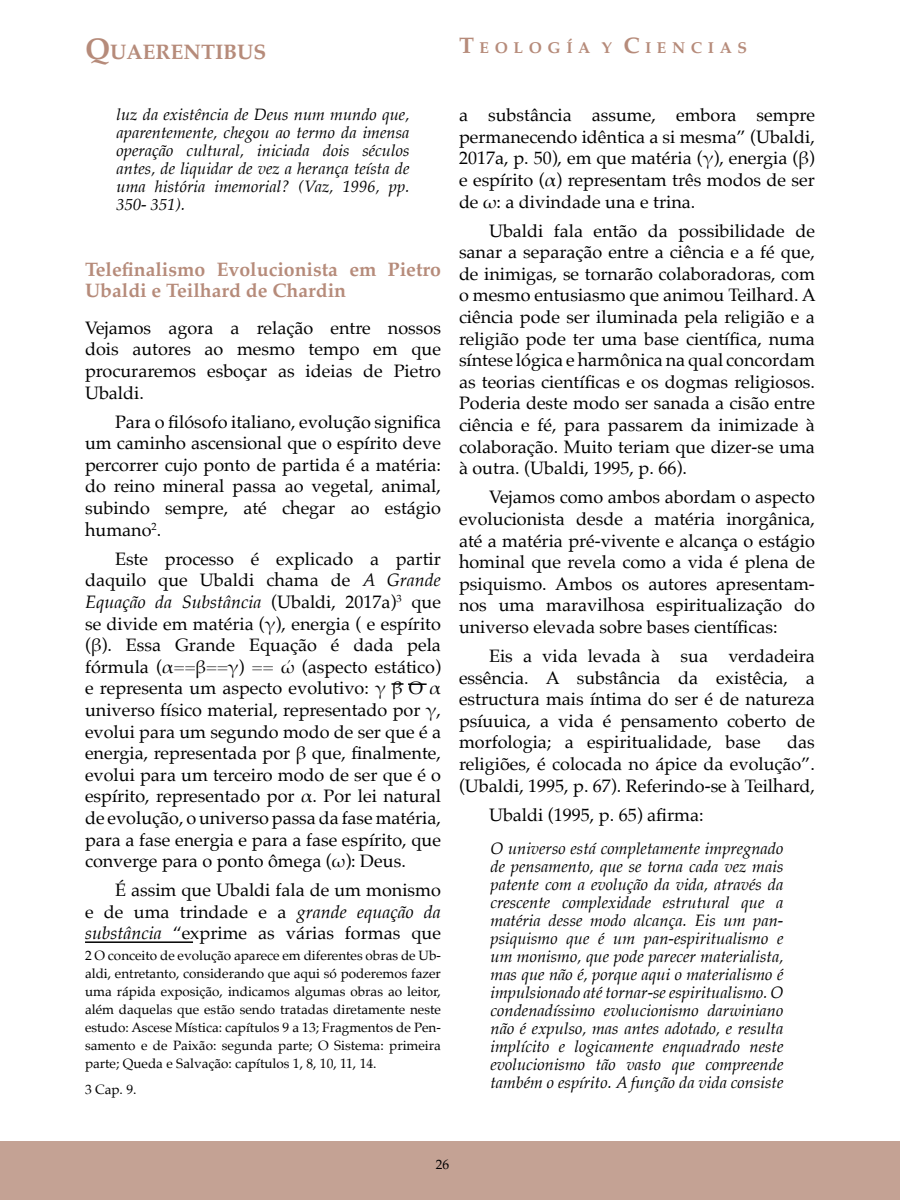
<style>
.page{position:relative;width:900px;height:1200px;background:#fff}
.page>*{position:absolute;margin:0;border:0;box-sizing:border-box;transform-origin:0 0}
.t1{font:700 21px "Palatino";color:#b68b7a}
.t2{font:700 19.5px/21.6px "Palatino";color:#b68b7a}
.t3{font:18px/21.6px "Palatino";color:#000001;text-align:justify}
.t4{font:italic 16.5px/18px "Palatino";color:#000001;text-align:justify}
.t5{font:700 15.75px "Palatino";letter-spacing:.355em;color:#b68b7a}
.t6{font:13.5px/18px "Palatino";color:#000001;text-align:justify}
.s1{font-size:30px}
.s2{font-style:italic}
.s3{font-size:22.5px}
</style>
<div class="page">
<div style="left:0;top:1142px;width:900px;height:58px;background:#c4a294"></div>
<hr style="left:85px;top:941px;width:108px;height:2px;background:#000001">
<svg style="left:392px;top:683px;width:35px;height:2px"></svg>
<p class="t1" style="left:85px;top:34px;width:183px"><span class="s1">Q</span>UAERENTIBUS</p>
<p class="t4" style="left:117px;top:105px;width:294px">luz da existência de Deus num mundo que, aparentemente, chegou ao termo da imensa operação cultural, iniciada dois séculos antes, de liquidar de vez a herança teísta de uma história imemorial? (Vaz, 1996, pp.<br>350- 351).</p>
<p class="t2" style="left:85px;top:258px;width:357px">Telefinalismo Evolucionista em Pietro<br>Ubaldi e Teilhard de Chardin</p>
<p class="t3" style="left:85px;top:317px;width:357px">Vejamos agora a relação entre nossos dois autores ao mesmo tempo em que procuraremos esboçar as ideias de Pietro Ubaldi.</p>
<p class="t3" style="left:85px;top:411px;width:357px;text-indent:30px">Para o filósofo italiano, evolução significa um caminho ascensional que o espírito deve percorrer cujo ponto de partida é a matéria: do reino mineral passa ao vegetal, animal, subindo sempre, até chegar ao estágio humano<sup>2</sup>.</p>
<p class="t3" style="left:85px;top:548px;width:357px;text-indent:30px">Este processo é explicado a partir daquilo que Ubaldi chama de <span class="s2">A Grande Equação da Substância</span> (Ubaldi, 2017a)<sup>3</sup> que se divide em matéria (γ), energia ( e espírito (β). Essa Grande Equação é dada pela fórmula (α==β==γ) == ώ (aspecto estático) e representa um aspecto evolutivo: γ β Ο α universo físico material, representado por γ, evolui para um segundo modo de ser que é a energia, representada por β que, finalmente, evolui para um terceiro modo de ser que é o espírito, representado por α. Por lei natural de evolução, o universo passa da fase matéria, para a fase energia e para a fase espírito, que converge para o ponto ômega (ω): Deus.</p>
<p class="t3" style="left:85px;top:879px;width:357px;text-indent:30px">É assim que Ubaldi fala de um monismo e de uma trindade e a <span class="s2">grande equação da substância</span> “exprime as várias formas que</p>
<p class="t6" style="left:85px;top:947px;width:357px">2 O conceito de evolução aparece em diferentes obras de Ub&shy;aldi, entretanto, considerando que aqui só poderemos fazer uma rápida exposição, indicamos algumas obras ao leitor, além daquelas que estão sendo tratadas diretamente neste estudo: Ascese Mística: capítulos 9 a 13; Fragmentos de Pen&shy;samento e de Paixão: segunda parte; O Sistema: primeira parte; Queda e Salvação: capítulos 1, 8, 10, 11, 14.</p>
<p class="t6" style="left:85px;top:1080px;width:53px">3 Cap. 9.</p>
<p class="t5" style="left:459px;top:34px;width:290px"><span class="s3">T</span> EOLOGÍA Y <span class="s3">C</span> IENCIAS</p>
<p class="t3" style="left:459px;top:104px;width:357px">a substância assume, embora sempre permanecendo idêntica a si mesma” (Ubaldi, 2017a, p. 50), em que matéria (γ), energia (β) e espírito (α) representam três modos de ser de ω: a divindade una e trina.</p>
<p class="t3" style="left:459px;top:220px;width:358px;text-indent:30px">Ubaldi fala então da possibilidade de sanar a separação entre a ciência e a fé que, de inimigas, se tornarão colaboradoras, com o mesmo entusiasmo que animou Teilhard. A ciência pode ser iluminada pela religião e a religião pode ter uma base científica, numa síntese lógica e harmônica na qual concordam as teorias científicas e os dogmas religiosos.<br>Poderia deste modo ser sanada a cisão entre ciência e fé, para passarem da inimizade à colaboração. Muito teriam que dizer-se uma à outra. (Ubaldi, 1995, p. 66).</p>
<p class="t3" style="left:459px;top:486px;width:357px;text-indent:30px">Vejamos como ambos abordam o aspecto evolucionista desde a matéria inorgânica, até a matéria pré-vivente e alcança o estágio hominal que revela como a vida é plena de psiquismo. Ambos os autores apresentam&shy;nos uma maravilhosa espiritualização do universo elevada sobre bases científicas:</p>
<p class="t3" style="left:459px;top:645px;width:357px;text-indent:30px">Eis a vida levada à sua verdadeira essência. A substância da existêcia, a estructura mais íntima do ser é de natureza psíuuica, a vida é pensamento coberto de morfologia; a espiritualidade, base</p>
<p class="t3" style="left:459px;top:731px;width:357px;text-indent:328px">das religiões, é colocada no ápice da evolução”. (Ubaldi, 1995, p. 67). Referindo-se à Teilhard,</p>
<p class="t3" style="left:489px;top:804px;width:216px">Ubaldi (1995, p. 65) afirma:</p>
<p class="t4" style="left:490px;top:839px;width:294px">O universo está completamente impregnado de pensamento, que se torna cada vez mais patente com a evolução da vida, através da crescente complexidade estrutural que a matéria desse modo alcança. Eis um pan&shy;psiquismo que é um pan-espiritualismo e um monismo, que pode parecer materialista, mas que não é, porque aqui o materialismo é impulsionado até tornar-se espiritualismo. O condenadíssimo evolucionismo darwiniano não é expulso, mas antes adotado, e resulta implícito e logicamente enquadrado neste evolucionismo tão vasto que compreende também o espírito. A função da vida consiste</p>
<p class="t6" style="left:436px;top:1155px;width:15px">26</p>
</div>
